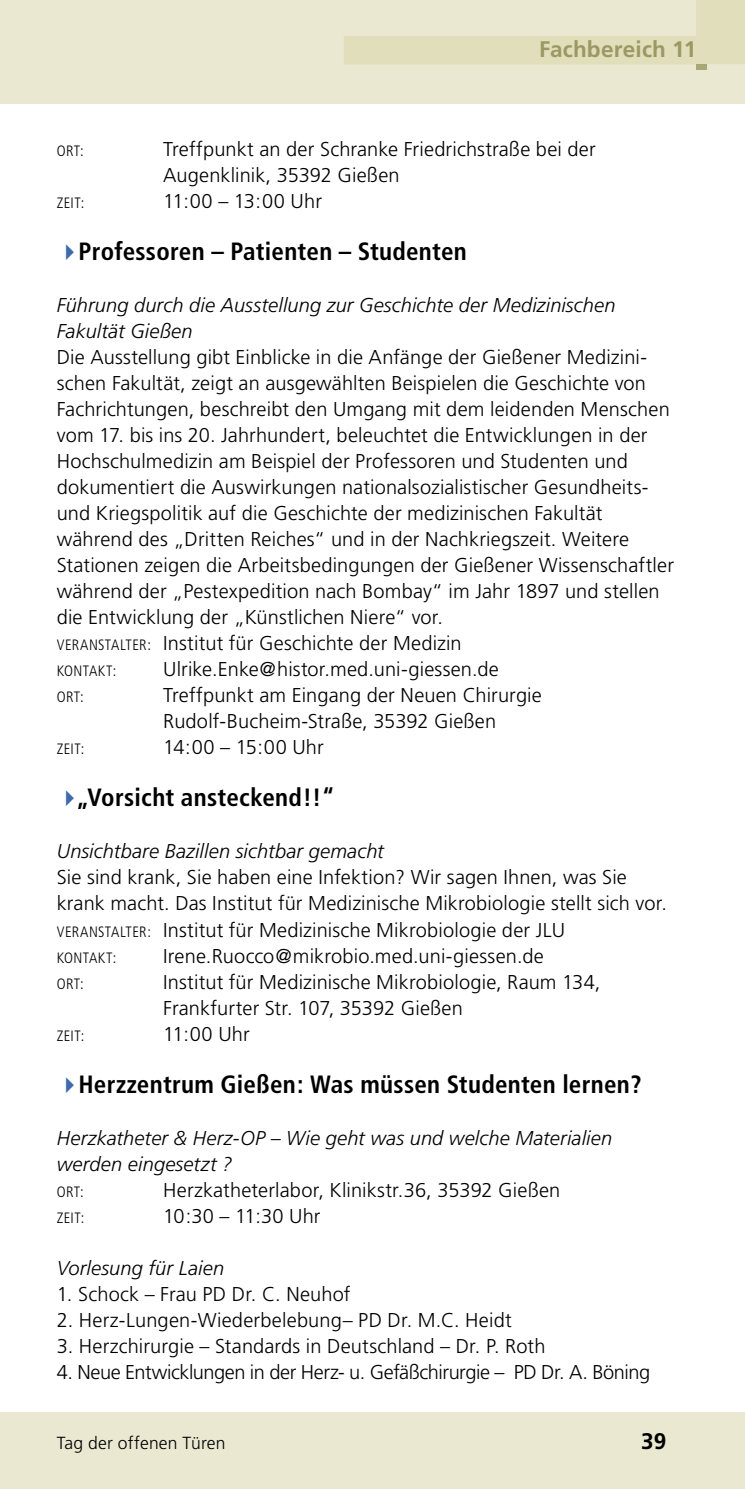
<style>
.page{position:relative;width:745px;height:1489px;background:#fff}
.page>*{position:absolute;margin:0;border:0;box-sizing:border-box;transform-origin:0 0}
.t1{font:700 condensed 25px "Frutiger";letter-spacing:.01em;color:#000}
.t2{font:700 22.5px "Frutiger";letter-spacing:.01em;color:#9b9863}
.t3{font:700 22.5px "Frutiger";color:#000}
.t4{font:300 20px/26px "Frutiger";letter-spacing:.005em;color:#000}
.t5{font:italic 300 20px/26px "Frutiger";letter-spacing:.005em;color:#000}
.t6{font:300 20px "Frutiger";letter-spacing:-.025em;color:#000}
.t7{font:300 17.5px "Frutiger";letter-spacing:.01em;color:#000}
.t8{font:300 condensed 15px "Frutiger";letter-spacing:.025em;color:#000}
.s1{color:#3e69ac}
.s2{font-stretch:condensed;font-size:15px}
</style>
<div class="page">
<div style="left:0;top:1412px;width:744px;height:76px;background:#eae8d1"></div>
<div style="left:0;top:0;width:744px;height:104px;background:#eae8d1"></div>
<div style="left:695px;top:64px;width:11px;height:5px;background:#a9a778"></div>
<svg style="left:344px;top:0;width:400px;height:65px"></svg>
<div style="left:540px;top:40px;width:152px;height:17px;background:#e0debb"></div>
<p class="t2" style="left:538px;top:36px;width:158px">Fachbereich 11</p>
<p class="t8" style="left:57px;top:142px;width:29px">ORT:</p>
<p class="t4" style="left:163px;top:136px;width:434px">Treffpunkt an der Schranke Friedrichstraße bei der<br>Augenklinik, 35392 Gießen</p>
<p class="t8" style="left:57px;top:194px;width:29px">ZEIT:</p>
<p class="t4" style="left:163px;top:188px;width:160px">11:00 – 13:00 Uhr</p>
<p class="t1" style="left:57px;top:237px;width:411px"><span class="s1">✔</span>Professoren – Patienten – Studenten</p>
<p class="t5" style="left:57px;top:292px;width:560px">Führung durch die Ausstellung zur Geschichte der Medizinischen<br>Fakultät Gießen</p>
<p class="t4" style="left:57px;top:344px;width:618px">Die Ausstellung gibt Einblicke in die Anfänge der Gießener Medizini&shy;schen Fakultät, zeigt an ausgewählten Beispielen die Geschichte von Fachrichtungen, beschreibt den Umgang mit dem leidenden Menschen vom 17. bis ins 20. Jahrhundert, beleuchtet die Entwicklungen in der Hochschulmedizin am Beispiel der Professoren und Studenten und dokumentiert die Auswirkungen nationalsozialistischer Gesundheits&shy;und Kriegspolitik auf die Geschichte der medizinischen Fakultät während des „Dritten Reiches“ und in der Nachkriegszeit. Weitere Stationen zeigen die Arbeitsbedingungen der Gießener Wissenschaftler während der „Pestexpedition nach Bombay“ im Jahr 1897 und stellen die Entwicklung der „Künstlichen Niere“ vor.<br><span class="s2">VERANSTALTER:</span> Institut für Geschichte der Medizin</p>
<p class="t8" style="left:57px;top:662px;width:61px">KONTAKT:</p>
<p class="t4" style="left:163px;top:656px;width:337px">Ulrike.Enke@histor.med.uni-giessen.de</p>
<p class="t8" style="left:57px;top:688px;width:29px">ORT:</p>
<p class="t4" style="left:163px;top:682px;width:380px">Treffpunkt am Eingang der Neuen Chirurgie<br>Rudolf-Bucheim-Straße, 35392 Gießen</p>
<p class="t8" style="left:57px;top:740px;width:29px">ZEIT:</p>
<p class="t4" style="left:163px;top:734px;width:162px">14:00 – 15:00 Uhr</p>
<p class="t1" style="left:57px;top:783px;width:279px"><span class="s1">✔</span>„Vorsicht ansteckend!!“</p>
<p class="t5" style="left:57px;top:838px;width:328px">Unsichtbare Bazillen sichtbar gemacht</p>
<p class="t4" style="left:57px;top:864px;width:611px">Sie sind krank, Sie haben eine Infektion? Wir sagen Ihnen, was Sie krank macht. Das Institut für Medizinische Mikrobiologie stellt sich vor.<br><span class="s2">VERANSTALTER:</span> Institut für Medizinische Mikrobiologie der JLU</p>
<p class="t8" style="left:57px;top:948px;width:61px">KONTAKT:</p>
<p class="t4" style="left:163px;top:942px;width:382px">Irene.Ruocco@mikrobio.med.uni-giessen.de</p>
<p class="t8" style="left:57px;top:974px;width:29px">ORT:</p>
<p class="t4" style="left:163px;top:968px;width:438px">Institut für Medizinische Mikrobiologie, Raum 134,<br>Frankfurter Str. 107, 35392 Gießen</p>
<p class="t8" style="left:57px;top:1026px;width:29px">ZEIT:</p>
<p class="t4" style="left:163px;top:1020px;width:88px">11:00 Uhr</p>
<p class="t1" style="left:57px;top:1069px;width:586px"><span class="s1">✔</span>Herzzentrum Gießen: Was müssen Studenten lernen?</p>
<p class="t5" style="left:57px;top:1124px;width:556px">Herzkatheter &amp; Herz-OP – Wie geht was und welche Materialien werden eingesetzt ?</p>
<p class="t8" style="left:57px;top:1182px;width:29px">ORT:</p>
<p class="t4" style="left:163px;top:1176px;width:398px">Herzkatheterlabor, Klinikstr.36, 35392 Gießen</p>
<p class="t8" style="left:57px;top:1208px;width:29px">ZEIT:</p>
<p class="t4" style="left:163px;top:1202px;width:159px">10:30 – 11:30 Uhr</p>
<p class="t5" style="left:57px;top:1254px;width:169px">Vorlesung für Laien</p>
<p class="t4" style="left:57px;top:1280px;width:295px">1. Schock – Frau PD Dr. C. Neuhof</p>
<p class="t4" style="left:57px;top:1306px;width:456px">2. Herz-Lungen-Wiederbelebung– PD Dr. M.C. Heidt</p>
<p class="t4" style="left:57px;top:1332px;width:490px">3. Herzchirurgie – Standards in Deutschland – Dr. P. Roth</p>
<p class="t6" style="left:57px;top:1360px;width:594px">4. Neue Entwicklungen in der Herz- u. Gefäßchirurgie – PD Dr. A. Böning</p>
<p class="t7" style="left:57px;top:1433px;width:170px">Tag der offenen Türen</p>
<p class="t3" style="left:640px;top:1427px;width:27px">39</p>
</div>
